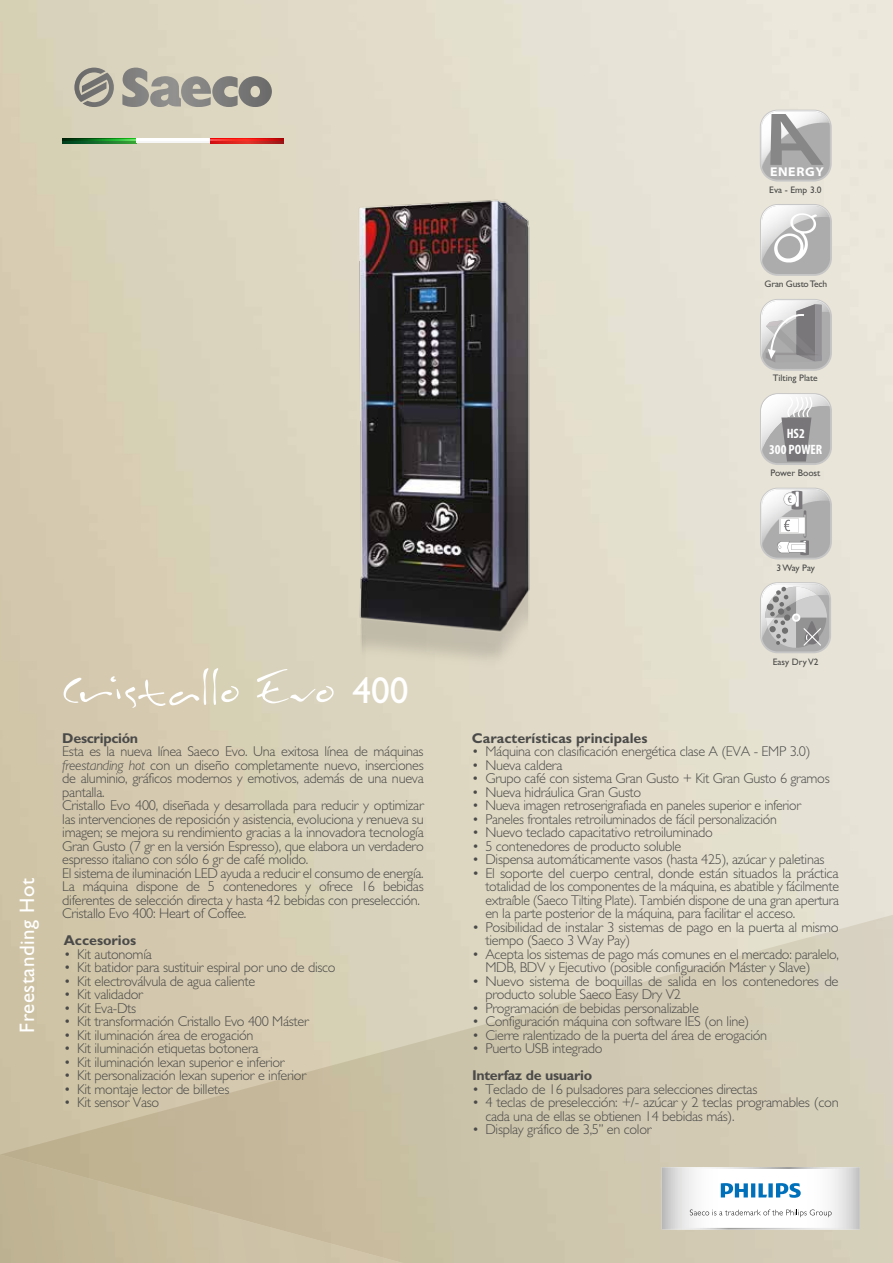
<style>
.page{position:relative;width:893px;height:1263px;background:#fff}
.page>*{position:absolute;margin:0;border:0;box-sizing:border-box;transform-origin:0 0}
.t1{font:italic 600 75.45px "Myriad Pro";color:#878787;scale:1.19 1}
.t2{font:52.5px "Inkburrow";letter-spacing:-.005em;color:#fff}
.t3{font:21px "Gill Sans Std";letter-spacing:.025em;color:#fff}
.t4{font:300 14.25px/13.5px "Gill Sans Std";letter-spacing:-.02em;color:#4a4a49}
.t5{font:700 14.25px "Gill Sans Std";color:#4a4a49}
.t6{font:700 14.25px "Gill Sans Std";letter-spacing:-.02em;color:#4a4a49}
.t7{font:700 condensed 13.5px/16.4px "Myriad Pro";color:#fff;text-align:center}
.t8{font:700 semi-expanded 12.75px "Myriad Pro";letter-spacing:.05em;color:#fff}
.t9{font:9.45px "Gill Sans";color:#4a4a49}
.t10{font:9.45px "Gill Sans";letter-spacing:-.02em;color:#4a4a49}
.t11{font:9.3px "Gill Sans";color:#4a4a49}
.s1{font-family:"Gill Sans Std";font-size:37.5px}
.s2{font-style:italic}
</style>
<div class="page">
<img style="left:0;top:0;width:893px;height:912px">
<svg style="left:0;top:912px;width:893px;height:351px;background:#d2c9b1"></svg>
<svg style="left:0;top:1154px;width:450px;height:109px;background:#c5b99b"></svg>
<svg style="left:662px;top:1169px;width:198px;height:59px"></svg>
<svg style="left:690px;top:1209px;width:142px;height:8px"></svg>
<svg style="left:662px;top:1167px;width:198px;height:2px"></svg>
<svg style="left:662px;top:1228px;width:198px;height:1px"></svg>
<svg style="left:721px;top:1183px;width:80px;height:15px"></svg>
<svg style="left:62px;top:139px;width:75px;height:4px"></svg>
<hr style="left:137px;top:139px;width:74px;height:4px;background:#f6f6f6">
<svg style="left:211px;top:140px;width:73px;height:3px"></svg>
<hr style="left:63px;top:139px;width:221px;height:1px;background:#fff">
<svg style="left:74px;top:68px;width:198px;height:39px;background:#a9a69b"></svg>
<img style="left:354px;top:169px;width:181px;height:533px">
<svg style="left:760px;top:110px;width:72px;height:72px"></svg>
<img style="left:762px;top:111px;width:69px;height:57px">
<img style="left:761px;top:111px;width:69px;height:56px">
<svg style="left:760px;top:204px;width:72px;height:72px"></svg>
<svg style="left:760px;top:299px;width:72px;height:72px;background:#b6b5b5"></svg>
<div style="left:760px;top:393px;width:72px;height:72px;border:2px solid #c6c6c6;border-radius:17px"></div>
<svg style="left:761px;top:394px;width:69px;height:67px"></svg>
<svg style="left:760px;top:488px;width:72px;height:71px"></svg>
<svg style="left:760px;top:582px;width:71px;height:71px;background:#bebdbd"></svg>
<h3 class="t3" style="left:15px;top:1033px;width:156px;rotate:-90deg">Freestanding Hot</h3>
<h2 class="t2" style="left:62px;top:664px;width:348px">Cristallo Evo <span class="s1">400</span></h2>
<p class="t6" style="left:62px;top:729px;width:77px">Descripción</p>
<p class="t4" style="left:62px;top:745px;width:363px">Esta es la nueva línea Saeco Evo. Una exitosa línea de máquinas <span class="s2">freestanding hot</span> con un diseño completamente nuevo, inserciones de aluminio, gráficos modernos y emotivos, además de una nueva pantalla.<br>Cristallo Evo 400, diseñada y desarrollada para reducir y optimizar las intervenciones de reposición y asistencia, evoluciona y renueva su imagen; se mejora su rendimiento gracias a la innovadora tecnología Gran Gusto (7 gr en la versión Espresso), que elabora un verdadero espresso italiano con sólo 6 gr de café molido.<br>El sistema de iluminación LED ayuda a reducir el consumo de energía.<br>La máquina dispone de 5 contenedores y ofrece 16 bebidas diferentes de selección directa y hasta 42 bebidas con preselección.<br>Cristallo Evo 400: Heart of Coffee.</p>
<p class="t5" style="left:64px;top:932px;width:74px">Accesorios</p>
<p class="t4" style="left:64px;top:947px;width:90px">• Kit autonomía</p>
<p class="t4" style="left:64px;top:961px;width:273px">• Kit batidor para sustituir espiral por uno de disco</p>
<p class="t4" style="left:64px;top:974px;width:193px">• Kit electroválvula de agua caliente</p>
<p class="t4" style="left:64px;top:988px;width:81px">• Kit validador</p>
<p class="t4" style="left:64px;top:1001px;width:74px">• Kit Eva-Dts</p>
<p class="t4" style="left:64px;top:1015px;width:247px">• Kit transformación Cristallo Evo 400 Máster</p>
<p class="t4" style="left:64px;top:1028px;width:191px">• Kit iluminación área de erogación</p>
<p class="t4" style="left:64px;top:1042px;width:196px">• Kit iluminación etiquetas botonera</p>
<p class="t4" style="left:64px;top:1055px;width:222px">• Kit iluminación lexan superior e inferior</p>
<p class="t4" style="left:64px;top:1069px;width:244px">• Kit personalización lexan superior e inferior</p>
<p class="t4" style="left:64px;top:1082px;width:167px">• Kit montaje lector de billetes</p>
<p class="t4" style="left:64px;top:1096px;width:97px">• Kit sensor Vaso</p>
<h1 class="t1" style="left:659px;top:98px;width:168px">AA</h1>
<p class="t9" style="left:769px;top:184px;width:54px">Eva - Emp 3.0</p>
<p class="t8" style="left:770px;top:165px;width:55px">ENERGY</p>
<p class="t10" style="left:765px;top:278px;width:64px">Gran Gusto Tech</p>
<p class="t9" style="left:773px;top:372px;width:47px">Tilting Plate</p>
<p class="t7" style="left:769px;top:425px;width:55px">HS2<br>300 POWER</p>
<p class="t9" style="left:771px;top:467px;width:51px">Power Boost</p>
<p class="t9" style="left:776px;top:562px;width:40px">3 Way Pay</p>
<p class="t11" style="left:773px;top:656px;width:47px">Easy Dry V2</p>
<p class="t5" style="left:472px;top:729px;width:177px">Características principales</p>
<p class="t4" style="left:472px;top:745px;width:340px">• Máquina con clasificación energética clase A (EVA - EMP 3.0)</p>
<p class="t4" style="left:472px;top:758px;width:92px">• Nueva caldera</p>
<p class="t4" style="left:472px;top:772px;width:359px">• Grupo café con sistema Gran Gusto + Kit Gran Gusto 6 gramos</p>
<p class="t4" style="left:472px;top:785px;width:171px">• Nueva hidráulica Gran Gusto</p>
<p class="t4" style="left:472px;top:799px;width:331px">• Nueva imagen retroserigrafiada en paneles superior e inferior</p>
<p class="t4" style="left:472px;top:812px;width:306px">• Paneles frontales retroiluminados de fácil personalización</p>
<p class="t4" style="left:472px;top:826px;width:242px">• Nuevo teclado capacitativo retroiluminado</p>
<p class="t4" style="left:472px;top:839px;width:211px">• 5 contenedores de producto soluble</p>
<p class="t4" style="left:472px;top:853px;width:354px">• Dispensa automáticamente vasos (hasta 425), azúcar y paletinas</p>
<p class="t4" style="left:485px;top:866px;width:355px;text-align:justify;text-indent:-13px">• El soporte del cuerpo central, donde están situados la práctica totalidad de los componentes de la máquina, es abatible y fácilmente extraíble (Saeco Tilting Plate). También dispone de una gran apertura en la parte posterior de la máquina, para facilitar el acceso.</p>
<p class="t4" style="left:485px;top:920px;width:355px;text-indent:-13px">• Posibilidad de instalar 3 sistemas de pago en la puerta al mismo tiempo (Saeco 3 Way Pay)</p>
<p class="t4" style="left:485px;top:947px;width:355px;text-indent:-13px">• Acepta los sistemas de pago más comunes en el mercado: paralelo,<br>MDB, BDV y Ejecutivo (posible configuración Máster y Slave)</p>
<p class="t4" style="left:485px;top:974px;width:355px;text-indent:-13px">• Nuevo sistema de boquillas de salida en los contenedores de producto soluble Saeco Easy Dry V2</p>
<p class="t4" style="left:472px;top:1001px;width:228px">• Programación de bebidas personalizable</p>
<p class="t4" style="left:472px;top:1015px;width:279px">• Configuración máquina con software IES (on line)</p>
<p class="t4" style="left:472px;top:1028px;width:297px">• Cierre ralentizado de la puerta del área de erogación</p>
<p class="t4" style="left:472px;top:1042px;width:132px">• Puerto USB integrado</p>
<p class="t6" style="left:472px;top:1067px;width:122px">Interfaz de usuario</p>
<p class="t4" style="left:472px;top:1082px;width:287px">• Teclado de 16 pulsadores para selecciones directas</p>
<p class="t4" style="left:485px;top:1096px;width:355px;text-indent:-13px">• 4 teclas de preselección: +/- azúcar y 2 teclas programables (con cada una de ellas se obtienen 14 bebidas más).</p>
<p class="t4" style="left:472px;top:1123px;width:181px">• Display gráfico de 3,5’’ en color</p>
</div>
